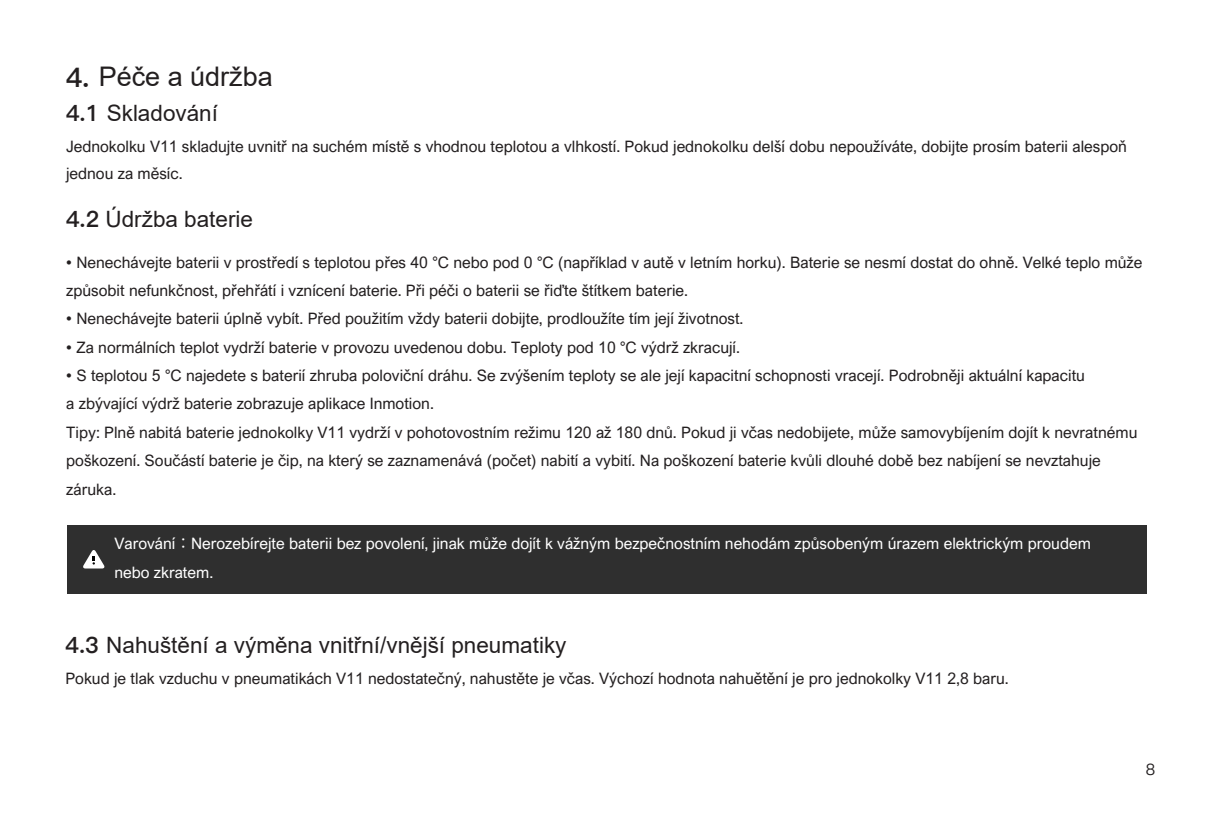
<style>
.page{position:relative;width:1212px;height:830px;background:#fff}
.page>*{position:absolute;margin:0;border:0;box-sizing:border-box;transform-origin:0 0}
.t1{font:27px "Arial";color:#231f20}
.t2{font:22.5px "Arial";color:#231f20}
.t3{font:15.75px/28.3px "Arial Nova";color:#231f20}
.t4{font:15.75px/28.3px "Arial Nova";color:#fff}
.t5{font:15.75px "Ping Fang SC Medium";color:#231f20}
.s1{font-family:"Ping Fang SC Heavy"}
.s2{font-family:"Koz Min Pr 6 N"}
</style>
<div class="page">
<div style="left:67px;top:525px;width:1080px;height:68px;background:#2f2f2f"></div>
<svg style="left:83px;top:550px;width:22px;height:18px"></svg>
<h1 class="t1" style="left:66px;top:58px;width:208px"><span class="s1">4.</span> Péče a údržba</h1>
<h2 class="t2" style="left:66px;top:98px;width:153px"><span class="s1">4.1</span> Skladování</h2>
<p class="t3" style="left:66px;top:132px;width:1062px;line-height:27.7px">Jednokolku V11 skladujte uvnitř na suchém místě s vhodnou teplotou a vlhkostí. Pokud jednokolku delší dobu nepoužíváte, dobijte prosím baterii alespoň jednou za měsíc.</p>
<h2 class="t2" style="left:66px;top:204px;width:188px"><span class="s1">4.2</span> Údržba baterie</h2>
<p class="t3" style="left:66px;top:247px;width:1078px">• Nenechávejte baterii v prostředí s teplotou přes 40 °C nebo pod 0 °C (například v autě v letním horku). Baterie se nesmí dostat do ohně. Velké teplo může způsobit nefunkčnost, přehřátí i vznícení baterie. Při péči o baterii se řiďte štítkem baterie.</p>
<p class="t3" style="left:66px;top:304px;width:679px">• Nenechávejte baterii úplně vybít. Před použitím vždy baterii dobijte, prodloužíte tím její životnost.</p>
<p class="t3" style="left:66px;top:333px;width:675px">• Za normálních teplot vydrží baterie v provozu uvedenou dobu. Teploty pod 10 °C výdrž zkracují.</p>
<p class="t3" style="left:66px;top:361px;width:1073px">• S teplotou 5 °C najedete s baterií zhruba poloviční dráhu. Se zvýšením teploty se ale její kapacitní schopnosti vracejí. Podrobněji aktuální kapacitu<br>a zbývající výdrž baterie zobrazuje aplikace Inmotion.<br>Tipy: Plně nabitá baterie jednokolky V11 vydrží v pohotovostním režimu 120 až 180 dnů. Pokud ji včas nedobijete, může samovybíjením dojít k nevratnému poškození. Součástí baterie je čip, na který se zaznamenává (počet) nabití a vybití. Na poškození baterie kvůli dlouhé době bez nabíjení se nevztahuje záruka.</p>
<p class="t4" style="left:114px;top:529px;width:978px">Varování<span class="s2">：</span>Nerozebírejte baterii bez povolení, jinak může dojít k vážným bezpečnostním nehodám způsobeným úrazem elektrickým proudem nebo zkratem.</p>
<h2 class="t2" style="left:66px;top:629px;width:502px"><span class="s1">4.3</span> Nahuštění a výměna vnitřní/vnější pneumatiky</h2>
<p class="t3" style="left:66px;top:664px;width:945px">Pokud je tlak vzduchu v pneumatikách V11 nedostatečný, nahustěte je včas. Výchozí hodnota nahuětění je pro jednokolky V11 2,8 baru.</p>
<p class="t5" style="left:1146px;top:759px;width:11px">8</p>
</div>
